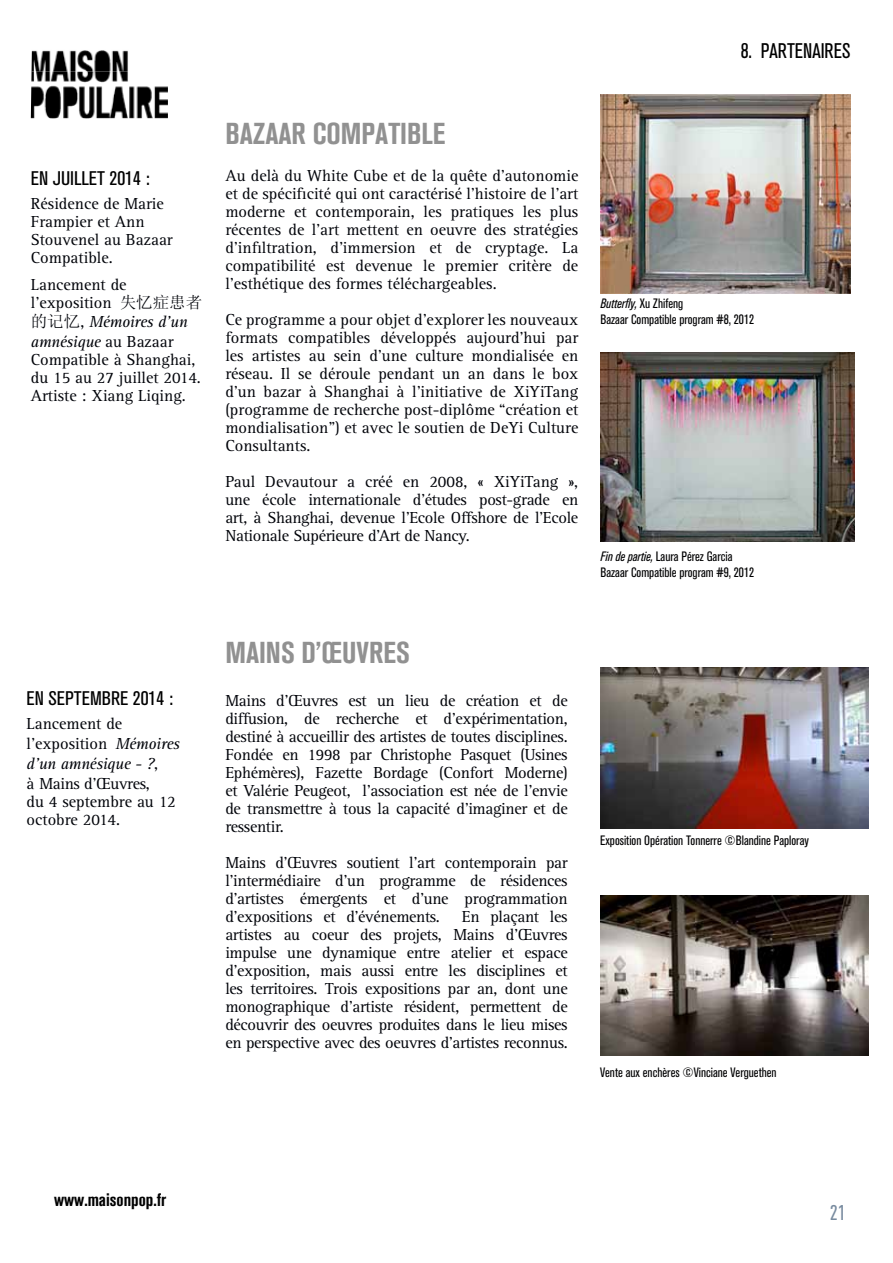
<style>
.page{position:relative;width:893px;height:1263px;background:#fff}
.page>*{position:absolute;margin:0;border:0;box-sizing:border-box;transform-origin:0 0}
.t1{font:700 condensed 30px "Akzidenz Grotesk BQ";color:#919191}
.t2{font:condensed 21px "Akzidenz Grotesk BQ";color:#000}
.t3{font:500 21px "DIN Cond";color:#788b9f}
.t4{font:condensed 19.5px "Akzidenz Grotesk BQ";color:#000;scale:1.08 1}
.t5{font:700 condensed 18px "Akzidenz Grotesk BQ";color:#000001}
.t6{font:16.5px/18px "Rotis Serif";color:#000309;text-align:justify}
.t7{font:italic 16.5px/19.8px "Rotis Serif";letter-spacing:-.02em;color:#000309}
.t8{font:condensed 13.5px/16.2px "Akzidenz Grotesk BQ";color:#000102}
.s1{font-family:"Sim Sun"}
.s2{font-family:"Sim Sun";font-style:normal}
.s3{font-style:normal}
.s4{font-style:italic}
</style>
<div class="page">
<img style="left:31px;top:50px;width:137px;height:68px">
<img style="left:601px;top:95px;width:249px;height:198px">
<img style="left:601px;top:352px;width:254px;height:190px">
<img style="left:600px;top:668px;width:268px;height:160px">
<img style="left:600px;top:895px;width:268px;height:161px">
<p class="t2" style="left:741px;top:39px;width:38px">8. PARTENAIRE</p>
<p class="t2" style="left:842px;top:39px;width:10px">s</p>
<p class="t4" style="left:31px;top:167px;width:112px">En juillet 2014 :</p>
<p class="t6" style="left:31px;top:195px;width:143px;text-align:left">Résidence de Marie<br>Frampier et Ann<br>Stouvenel au Bazaar<br>Compatible.</p>
<p class="t6" style="left:31px;top:276px;width:173px">Lancement de l’exposition <span class="s1">失忆症患者</span></p>
<p class="t7" style="left:31px;top:313px;width:158px"><span class="s2">的记忆</span><span class="s3">,</span> Mémoires d’un amnésique <span class="s3">au Bazaar</span></p>
<p class="t6" style="left:31px;top:351px;width:172px;text-align:left">Compatible à Shanghai, du 15 au 27 juillet 2014.<br>Artiste : Xiang Liqing.</p>
<h1 class="t1" style="left:225px;top:116px;width:149px">BAZAAR COMPATIBLE</h1>
<p class="t6" style="left:225px;top:167px;width:354px">Au delà du White Cube et de la quête d’autonomie et de spécificité qui ont caractérisé l’histoire de l’art moderne et contemporain, les pratiques les plus récentes de l’art mettent en oeuvre des stratégies d’infiltration, d’immersion et de cryptage. La compatibilité est devenue le premier critère de l’esthétique des formes téléchargeables.</p>
<p class="t6" style="left:225px;top:311px;width:354px">Ce programme a pour objet d’explorer les nouveaux formats compatibles développés aujourd’hui par les artistes au sein d’une culture mondialisée en réseau. Il se déroule pendant un an dans le box d’un bazar à Shanghai à l’initiative de XiYiTang (programme de recherche post-diplôme “création et mondialisation”) et avec le soutien de DeYi Culture Consultants.</p>
<p class="t6" style="left:225px;top:473px;width:354px">Paul Devautour a créé en 2008, « XiYiTang », une école internationale d’études post-grade en art, à Shanghai, devenue l’Ecole Offshore de l’Ecole Nationale Supérieure d’Art de Nancy.</p>
<p class="t8" style="left:601px;top:296px;width:155px"><span class="s4">Butterfly,</span> Xu Zhifeng<br>Bazaar Compatible program #8, 2012</p>
<p class="t8" style="left:601px;top:549px;width:155px"><span class="s4">Fin de partie,</span> Laura Pérez Garcia<br>Bazaar Compatible program #9, 2012</p>
<p class="t4" style="left:27px;top:687px;width:137px">En septembre 2014 :</p>
<p class="t6" style="left:27px;top:714px;width:155px;line-height:19.8px;text-align:left">Lancement de l’exposition <span class="s4">Mémoires d’un amnésique - ?</span>,<br>à Mains d’Œuvres,</p>
<p class="t6" style="left:27px;top:792px;width:151px">du 4 septembre au 12 octobre 2014.</p>
<h1 class="t1" style="left:225px;top:636px;width:186px">mains d’Œuvres</h1>
<p class="t6" style="left:225px;top:692px;width:344px">Mains d’Œuvres est un lieu de création et de diffusion, de recherche et d’expérimentation, destiné à accueillir des artistes de toutes disciplines.<br>Fondée en 1998 par Christophe Pasquet (Usines Ephémères), Fazette Bordage (Confort Moderne) et Valérie Peugeot, l’association est née de l’envie de transmettre à tous la capacité d’imaginer et de ressentir.</p>
<p class="t6" style="left:225px;top:854px;width:344px">Mains d’Œuvres soutient l’art contemporain par l’intermédiaire d’un programme de résidences d’artistes émergents et d’une programmation d’expositions et d’événements.</p>
<p class="t6" style="left:225px;top:908px;width:344px;text-indent:236px">En plaçant les artistes au coeur des projets, Mains d’Œuvres impulse une dynamique entre atelier et espace d’exposition, mais aussi entre les disciplines et les territoires. Trois expositions par an, dont une monographique d’artiste résident, permettent de découvrir des oeuvres produites dans le lieu mises en perspective avec des oeuvres d’artistes reconnus.</p>
<p class="t8" style="left:600px;top:833px;width:210px">Exposition Opération Tonnerre ©Blandine Paploray</p>
<p class="t8" style="left:600px;top:1064px;width:178px">Vente aux enchères ©Vinciane Verguethen</p>
<p class="t5" style="left:54px;top:1189px;width:114px">www.maisonpop.fr</p>
<p class="t3" style="left:830px;top:1199px;width:18px">21</p>
</div>
